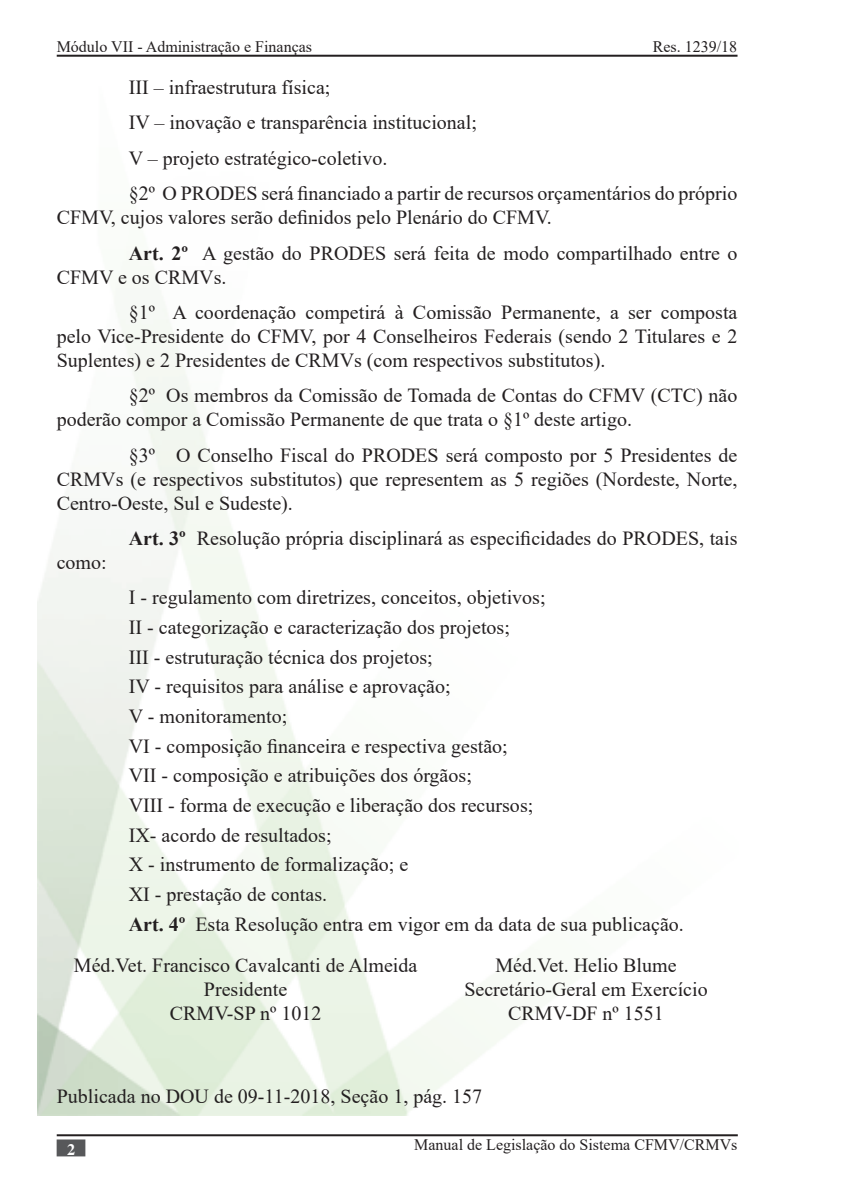
<style>
.page{position:relative;width:851px;height:1191px;background:#fff}
.page>*{position:absolute;margin:0;border:0;box-sizing:border-box;transform-origin:0 0}
.t1{font:20px/24px "Times New Roman";color:#231f20}
.t2{font:16px "Times New Roman";color:#231f20}
.Apresentação{font:700 16px "Times";color:#fff}
.s1{font-weight:700}
</style>
<div class="page">
<hr style="left:57px;top:1134px;width:680px;height:2px;background:#231f20">
<div style="left:57px;top:1139px;width:28px;height:17px;background:#57585a;border:2px solid #57585a"></div>
<hr style="left:57px;top:55px;width:680px;height:2px;background:#231f20">
<p class="t2" style="left:57px;top:35px;width:257px">Módulo VII - Administração e Finanças</p>
<p class="t2" style="left:652px;top:35px;width:86px">Res. 1239/18</p>
<p class="t1" style="left:129px;top:75px;width:203px">III – infraestrutura física;</p>
<p class="t1" style="left:129px;top:110px;width:349px">IV – inovação e transparência institucional;</p>
<p class="t1" style="left:129px;top:145px;width:260px">V – projeto estratégico-coletivo.</p>
<p class="t1" style="left:57px;top:181px;width:682px;text-indent:72px">§2º O PRODES será financiado a partir de recursos orçamentários do próprio<br>CFMV, cujos valores serão definidos pelo Plenário do CFMV.</p>
<p class="t1" style="left:57px;top:240px;width:682px;text-indent:72px"><span class="s1">Art. 2º</span> A gestão do PRODES será feita de modo compartilhado entre o<br>CFMV e os CRMVs.</p>
<p class="t1" style="left:57px;top:299px;width:682px;text-align:justify;text-indent:72px">§1º A coordenação competirá à Comissão Permanente, a ser composta pelo Vice-Presidente do CFMV, por 4 Conselheiros Federais (sendo 2 Titulares e 2<br>Suplentes) e 2 Presidentes de CRMVs (com respectivos substitutos).</p>
<p class="t1" style="left:57px;top:383px;width:682px;text-indent:72px">§2º Os membros da Comissão de Tomada de Contas do CFMV (CTC) não poderão compor a Comissão Permanente de que trata o §1º deste artigo.</p>
<p class="t1" style="left:57px;top:442px;width:682px;text-align:justify;text-indent:72px">§3º O Conselho Fiscal do PRODES será composto por 5 Presidentes de CRMVs (e respectivos substitutos) que representem as 5 regiões (Nordeste, Norte, Centro-Oeste, Sul e Sudeste).</p>
<p class="t1" style="left:129px;top:525px;width:610px"><span class="s1">Art. 3º</span> Resolução própria disciplinará as especificidades do PRODES, tais</p>
<p class="t1" style="left:57px;top:549px;width:52px">como:</p>
<p class="t1" style="left:129px;top:585px;width:418px">I - regulamento com diretrizes, conceitos, objetivos;</p>
<p class="t1" style="left:129px;top:614px;width:382px">II - categorização e caracterização dos projetos;</p>
<p class="t1" style="left:129px;top:644px;width:305px">III - estruturação técnica dos projetos;</p>
<p class="t1" style="left:129px;top:674px;width:323px">IV - requisitos para análise e aprovação;</p>
<p class="t1" style="left:129px;top:703px;width:160px">V - monitoramento;</p>
<p class="t1" style="left:129px;top:733px;width:380px">VI - composição financeira e respectiva gestão;</p>
<p class="t1" style="left:129px;top:763px;width:344px">VII - composição e atribuições dos órgãos;</p>
<p class="t1" style="left:129px;top:792px;width:406px">VIII - forma de execução e liberação dos recursos;</p>
<p class="t1" style="left:129px;top:822px;width:204px">IX- acordo de resultados;</p>
<p class="t1" style="left:129px;top:852px;width:281px">X - instrumento de formalização; e</p>
<p class="t1" style="left:129px;top:881px;width:200px">XI - prestação de contas.</p>
<p class="t1" style="left:129px;top:911px;width:556px"><span class="s1">Art. 4º</span> Esta Resolução entra em vigor em da data de sua publicação.</p>
<p class="t1" style="left:74px;top:952px;width:345px">Méd.Vet. Francisco Cavalcanti de Almeida</p>
<p class="t1" style="left:204px;top:976px;width:85px">Presidente</p>
<p class="t1" style="left:170px;top:1000px;width:153px">CRMV-SP nº 1012</p>
<p class="t1" style="left:495px;top:952px;width:183px">Méd.Vet. Helio Blume</p>
<p class="t1" style="left:464px;top:976px;width:245px">Secretário-Geral em Exercício</p>
<p class="t1" style="left:508px;top:1000px;width:157px">CRMV-DF nº 1551</p>
<p class="t1" style="left:57px;top:1084px;width:427px">Publicada no DOU de 09-11-2018, Seção 1, pág. 157</p>
<p class="Apresentação" style="left:67px;top:1139px;width:9px">2</p>
<p class="t2" style="left:414px;top:1133px;width:325px">Manual de Legislação do Sistema CFMV/CRMVs</p>
</div>
